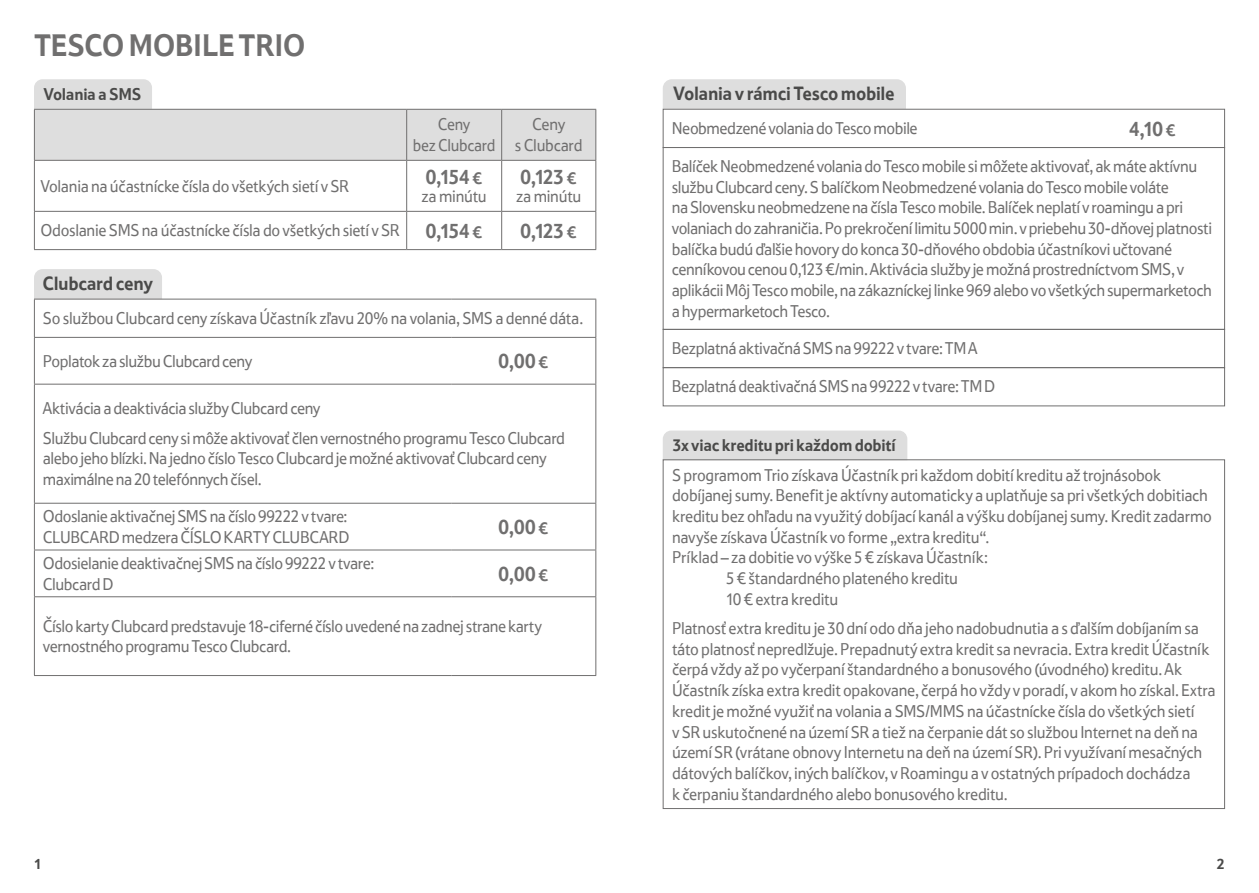
<style>
.page{position:relative;width:1259px;height:893px;background:#fff}
.page>*{position:absolute;margin:0;border:0;box-sizing:border-box;transform-origin:0 0}
.t1{font:700 31.5px "Tesco OT";letter-spacing:-.02em;color:#706f6f;scale:.94 1}
.t2{font:700 21px "Tesco OT";letter-spacing:-.01em;color:#706f6f;scale:.94 1}
.t3{font:700 19.5px "Tesco OT";letter-spacing:-.02em;color:#4a4a49;scale:.94 1}
.t4{font:17.25px/20.7px "Tesco OT";letter-spacing:-.025em;color:#706f6f;scale:.94 1}
.t5{font:700 17.25px "Tesco OT";letter-spacing:-.02em;color:#4a4a49;scale:.94 1}
.t6{font:17.25px/20.7px "Tesco OT";letter-spacing:-.025em;color:#706f6f;text-align:center;scale:.92 1}
.t7{font:700 15px "Tesco OT";color:#4a4a49}
.s1{font-size:17.25px}
.s2{font-weight:700;font-size:21px}
.s3{font-weight:700}
</style>
<div class="page">
<svg style="left:34px;top:79px;width:562px;height:81px"></svg>
<hr style="left:34px;top:109px;width:373px;height:1px;background:#706f6f">
<hr style="left:34px;top:110px;width:1px;height:50px;background:#706f6f">
<hr style="left:407px;top:109px;width:95px;height:1px;background:#706f6f">
<hr style="left:406px;top:110px;width:1px;height:50px;background:#706f6f">
<hr style="left:502px;top:109px;width:94px;height:1px;background:#706f6f">
<hr style="left:501px;top:110px;width:1px;height:50px;background:#706f6f">
<hr style="left:595px;top:110px;width:1px;height:50px;background:#706f6f">
<hr style="left:34px;top:160px;width:373px;height:1px;background:#706f6f">
<hr style="left:34px;top:161px;width:1px;height:50px;background:#706f6f">
<hr style="left:407px;top:160px;width:95px;height:1px;background:#706f6f">
<hr style="left:406px;top:161px;width:1px;height:50px;background:#706f6f">
<hr style="left:502px;top:160px;width:94px;height:1px;background:#706f6f">
<hr style="left:501px;top:161px;width:1px;height:50px;background:#706f6f">
<hr style="left:595px;top:161px;width:1px;height:50px;background:#706f6f">
<hr style="left:34px;top:211px;width:373px;height:1px;background:#706f6f">
<hr style="left:34px;top:212px;width:1px;height:37px;background:#706f6f">
<hr style="left:407px;top:211px;width:95px;height:1px;background:#706f6f">
<hr style="left:406px;top:212px;width:1px;height:37px;background:#706f6f">
<hr style="left:502px;top:211px;width:94px;height:1px;background:#706f6f">
<hr style="left:501px;top:212px;width:1px;height:37px;background:#706f6f">
<hr style="left:595px;top:212px;width:1px;height:37px;background:#706f6f">
<hr style="left:34px;top:249px;width:373px;height:1px;background:#706f6f">
<hr style="left:407px;top:249px;width:95px;height:1px;background:#706f6f">
<hr style="left:502px;top:249px;width:94px;height:1px;background:#706f6f">
<div style="left:663px;top:431px;width:244px;height:28px;background:#dedede"></div>
<div style="left:34px;top:269px;width:128px;height:40px;background:#dedede;border-radius:9px"></div>
<svg style="left:35px;top:300px;width:560px;height:298px"></svg>
<hr style="left:34px;top:299px;width:417px;height:1px;background:#706f6f">
<hr style="left:34px;top:299px;width:1px;height:38px;background:#706f6f">
<hr style="left:451px;top:299px;width:145px;height:1px;background:#706f6f">
<hr style="left:595px;top:299px;width:1px;height:38px;background:#706f6f">
<hr style="left:34px;top:337px;width:417px;height:1px;background:#706f6f">
<hr style="left:34px;top:338px;width:1px;height:46px;background:#706f6f">
<hr style="left:451px;top:337px;width:145px;height:1px;background:#706f6f">
<hr style="left:595px;top:338px;width:1px;height:46px;background:#706f6f">
<hr style="left:34px;top:384px;width:417px;height:1px;background:#706f6f">
<hr style="left:34px;top:385px;width:1px;height:118px;background:#706f6f">
<hr style="left:451px;top:384px;width:145px;height:1px;background:#706f6f">
<hr style="left:34px;top:503px;width:417px;height:1px;background:#706f6f">
<hr style="left:34px;top:504px;width:1px;height:46px;background:#706f6f">
<hr style="left:451px;top:503px;width:145px;height:1px;background:#706f6f">
<hr style="left:595px;top:504px;width:1px;height:46px;background:#706f6f">
<hr style="left:34px;top:550px;width:417px;height:1px;background:#706f6f">
<hr style="left:34px;top:550px;width:1px;height:46px;background:#706f6f">
<hr style="left:451px;top:550px;width:145px;height:1px;background:#706f6f">
<hr style="left:595px;top:550px;width:1px;height:46px;background:#706f6f">
<hr style="left:34px;top:596px;width:417px;height:1px;background:#706f6f">
<hr style="left:34px;top:597px;width:1px;height:78px;background:#706f6f">
<hr style="left:451px;top:596px;width:145px;height:1px;background:#706f6f">
<hr style="left:34px;top:675px;width:417px;height:1px;background:#706f6f">
<hr style="left:451px;top:675px;width:145px;height:1px;background:#706f6f">
<hr style="left:595px;top:385px;width:1px;height:118px;background:#706f6f">
<hr style="left:595px;top:597px;width:1px;height:78px;background:#706f6f">
<div style="left:663px;top:79px;width:243px;height:30px;background:#dedede"></div>
<div style="left:663px;top:109px;width:562px;height:39px;border:1px solid #706f6f"></div>
<div style="left:663px;top:367px;width:562px;height:39px;border:1px solid #706f6f"></div>
<div style="left:663px;top:147px;width:562px;height:183px;border:1px solid #706f6f"></div>
<h1 class="t1" style="left:34px;top:25px;width:290px">TESCO MOBILE TRIO</h1>
<p class="t5" style="left:43px;top:83px;width:106px">Volania a SMS</p>
<p class="t6" style="left:413px;top:114px;width:92px">Ceny<br>bez Clubcard</p>
<p class="t4" style="left:515px;top:114px;width:73px;text-align:center">Ceny<br>s Clubcard</p>
<p class="t4" style="left:40px;top:175px;width:330px">Volania na účastnícke čísla do všetkých sietí v SR</p>
<p class="t2" style="left:426px;top:163px;width:62px">0,154 <span class="s1">€</span></p>
<p class="t4" style="left:421px;top:186px;width:71px">za minútu</p>
<p class="t2" style="left:520px;top:163px;width:62px">0,123 <span class="s1">€</span></p>
<p class="t4" style="left:516px;top:186px;width:71px">za minútu</p>
<p class="t4" style="left:40px;top:220px;width:472px">Odoslanie SMS na účastnícke čísla do všetkých sietí v SR <span class="s2">0,154</span> <span class="s3">€</span></p>
<p class="t2" style="left:520px;top:217px;width:62px">0,123 <span class="s1">€</span></p>
<p class="t3" style="left:43px;top:270px;width:119px">Clubcard ceny</p>
<p class="t4" style="left:43px;top:308px;width:576px">So službou Clubcard ceny získava Účastník zľavu 20% na volania, SMS a denné dáta.</p>
<p class="t4" style="left:43px;top:350px;width:224px">Poplatok za službu Clubcard ceny</p>
<p class="t2" style="left:498px;top:347px;width:55px">0,00 <span class="s1">€</span></p>
<p class="t4" style="left:43px;top:393px;width:557px;line-height:29.2px">Aktivácia a deaktivácia služby Clubcard ceny<br>Službu Clubcard ceny si môže aktivovať člen vernostného programu Tesco Clubcard</p>
<p class="t4" style="left:43px;top:448px;width:537px">alebo jeho blízki. Na jedno číslo Tesco Clubcard je možné aktivovať Clubcard ceny maximálne na 20 telefónnych čísel.</p>
<p class="t4" style="left:43px;top:506px;width:328px">Odoslanie aktivačnej SMS na číslo 99222 v tvare:<br>CLUBCARD medzera ČÍSLO KARTY CLUBCARD</p>
<p class="t2" style="left:498px;top:513px;width:55px">0,00 <span class="s1">€</span></p>
<p class="t4" style="left:43px;top:552px;width:354px">Odosielanie deaktivačnej SMS na číslo 99222 v tvare:<br>Clubcard D</p>
<p class="t2" style="left:498px;top:560px;width:55px">0,00 <span class="s1">€</span></p>
<p class="t4" style="left:43px;top:615px;width:532px">Číslo karty Clubcard predstavuje 18-ciferné číslo uvedené na zadnej strane karty vernostného programu Tesco Clubcard.</p>
<p class="t3" style="left:673px;top:81px;width:237px">Volania v rámci Tesco mobile</p>
<p class="t4" style="left:672px;top:117px;width:263px">Neobmedzené volania do Tesco mobile</p>
<p class="t2" style="left:1129px;top:115px;width:51px">4,10 <span class="s1">€</span></p>
<p class="t4" style="left:672px;top:155px;width:576px">Balíček Neobmedzené volania do Tesco mobile si môžete aktivovať, ak máte aktívnu službu Clubcard ceny. S balíčkom Neobmedzené volania do Tesco mobile voláte<br>na Slovensku neobmedzene na čísla Tesco mobile. Balíček neplatí v roamingu a pri volaniach do zahraničia. Po prekročení limitu 5000 min. v priebehu 30-dňovej platnosti balíčka budú ďalšie hovory do konca 30-dňového obdobia účastníkovi učtované cenníkovou cenou 0,123 €/min. Aktivácia služby je možná prostredníctvom SMS, v aplikácii Môj Tesco mobile, na zákazníckej linke 969 alebo vo všetkých supermarketoch a hypermarketoch Tesco.</p>
<p class="t4" style="left:672px;top:337px;width:327px">Bezplatná aktivačná SMS na 99222 v tvare: TM A</p>
<p class="t4" style="left:672px;top:375px;width:346px">Bezplatná deaktivačná SMS na 99222 v tvare: TM D</p>
<p class="t5" style="left:673px;top:434px;width:238px">3x viac kreditu pri každom dobití</p>
<p class="t4" style="left:672px;top:464px;width:522px">S programom Trio získava Účastník pri každom dobití kreditu až trojnásobok</p>
<p class="t4" style="left:672px;top:485px;width:572px">dobíjanej sumy. Benefit je aktívny automaticky a uplatňuje sa pri všetkých dobitiach</p>
<p class="t4" style="left:672px;top:505px;width:576px">kreditu bez ohľadu na využitý dobíjací kanál a výšku dobíjanej sumy. Kredit zadarmo</p>
<p class="t4" style="left:672px;top:526px;width:339px">navyše získava Účastník vo forme „extra kreditu“.</p>
<p class="t4" style="left:672px;top:547px;width:337px">Príklad – za dobitie vo výške 5 € získava Účastník:</p>
<p class="t4" style="left:726px;top:567px;width:248px">5 € štandardného plateného kreditu</p>
<p class="t4" style="left:726px;top:588px;width:121px">10 € extra kreditu</p>
<p class="t4" style="left:672px;top:617px;width:580px">Platnosť extra kreditu je 30 dní odo dňa jeho nadobudnutia a s ďalším dobíjaním sa táto platnosť nepredlžuje. Prepadnutý extra kredit sa nevracia. Extra kredit Účastník čerpá vždy až po vyčerpaní štandardného a bonusového (úvodného) kreditu. Ak Účastník získa extra kredit opakovane, čerpá ho vždy v poradí, v akom ho získal. Extra kredit je možné využiť na volania a SMS/MMS na účastnícke čísla do všetkých sietí<br>v SR uskutočnené na území SR a tiež na čerpanie dát so službou Internet na deň na území SR (vrátane obnovy Internetu na deň na území SR). Pri využívaní mesačných dátových balíčkov, iných balíčkov, v Roamingu a v ostatných prípadoch dochádza<br>k čerpaniu štandardného alebo bonusového kreditu.</p>
<p class="t7" style="left:34px;top:854px;width:8px">1</p>
<p class="t7" style="left:1217px;top:854px;width:10px">2</p>
</div>
